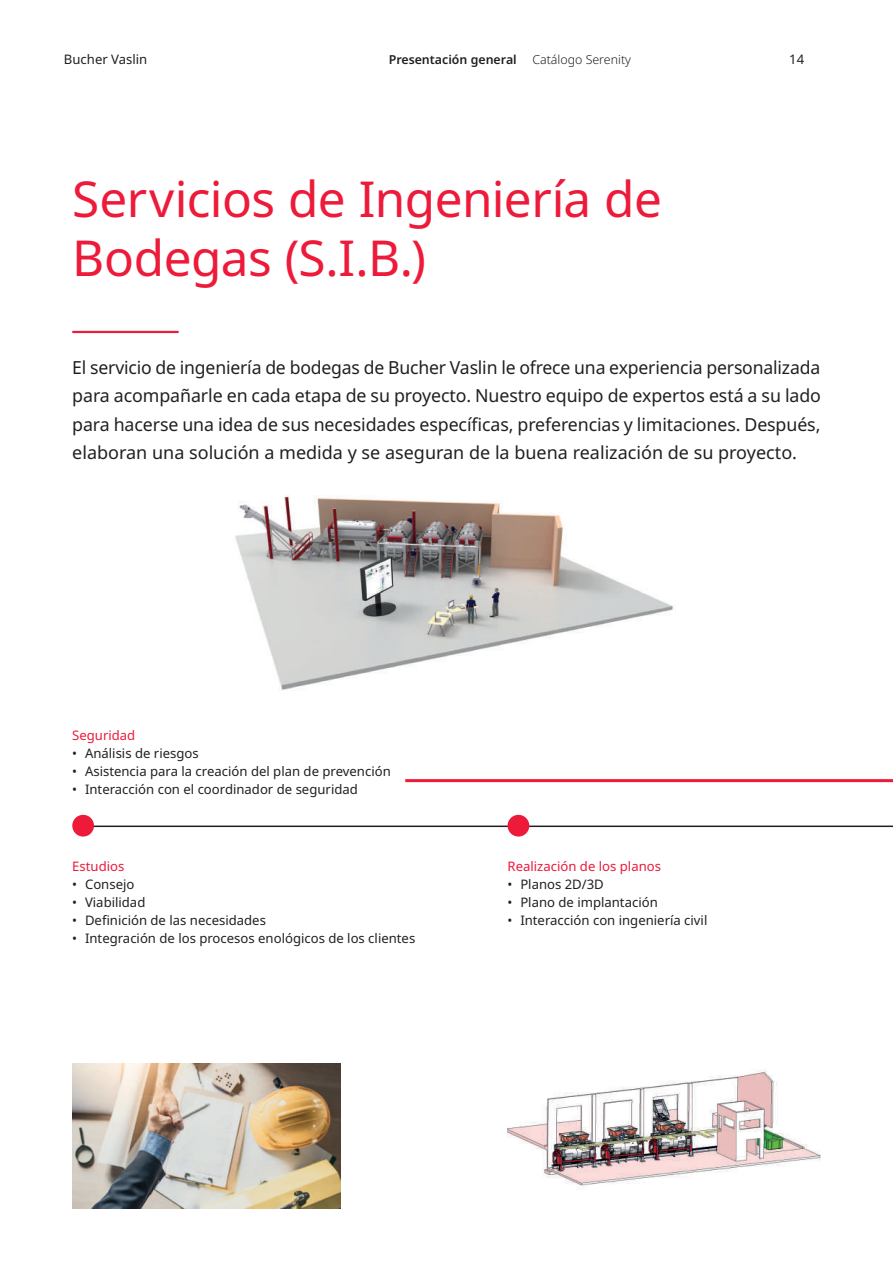
<style>
.page{position:relative;width:893px;height:1263px;background:#fff}
.page>*{position:absolute;margin:0;border:0;box-sizing:border-box;transform-origin:0 0}
.t1{font:49.5px/58.5px "Noto Sans";letter-spacing:-.01em;color:#ed1a3a}
.t2{font:18px/28.5px "Noto Sans";color:#231f20;text-align:justify}
.t3{font:13.2px "Noto Sans";color:#231f20}
.t4{font:13.2px "Noto Sans";color:#ed1a3a}
.t5{font:600 12.3px "Noto Sans";color:#231f20}
.t6{font:300 12.3px "Noto Sans";color:#231f20}
</style>
<div class="page">
<img style="left:508px;top:1069px;width:313px;height:117px">
<hr style="left:76px;top:825px;width:817px;height:2px;background:#231f20">
<div style="left:72px;top:815px;width:22px;height:21px;background:#ed1a3a;border-radius:50%"></div>
<img style="left:72px;top:1063px;width:268px;height:145px">
<hr style="left:405px;top:779px;width:488px;height:3px;background:#ed1a3a">
<div style="left:508px;top:815px;width:21px;height:21px;background:#ed1a3a;border-radius:50%"></div>
<hr style="left:72px;top:331px;width:107px;height:2px;background:#ed1a3a">
<img style="left:235px;top:496px;width:439px;height:195px">
<p class="t3" style="left:64px;top:50px;width:85px">Bucher Vaslin</p>
<p class="t5" style="left:389px;top:51px;width:130px">Presentación general</p>
<p class="t6" style="left:532px;top:51px;width:100px">Catálogo Serenity</p>
<p class="t3" style="left:789px;top:50px;width:17px">14</p>
<h1 class="t1" style="left:72px;top:171px;width:591px">Servicios de Ingeniería de<br>Bodegas (S.I.B.)</h1>
<p class="t2" style="left:72px;top:353px;width:750px">El servicio de ingeniería de bodegas de Bucher Vaslin le ofrece una experiencia personalizada para acompañarle en cada etapa de su proyecto. Nuestro equipo de expertos está a su lado para hacerse una idea de sus necesidades específicas, preferencias y limitaciones. Después, elaboran una solución a medida y se aseguran de la buena realización de su proyecto.</p>
<p class="t4" style="left:72px;top:726px;width:65px">Seguridad</p>
<p class="t3" style="left:72px;top:744px;width:128px">• Análisis de riesgos</p>
<p class="t3" style="left:72px;top:762px;width:320px">• Asistencia para la creación del plan de prevención</p>
<p class="t3" style="left:72px;top:780px;width:287px">• Interacción con el coordinador de seguridad</p>
<p class="t4" style="left:72px;top:857px;width:54px">Estudios</p>
<p class="t3" style="left:72px;top:875px;width:64px">• Consejo</p>
<p class="t3" style="left:72px;top:893px;width:75px">• Viabilidad</p>
<p class="t3" style="left:72px;top:911px;width:195px">• Definición de las necesidades</p>
<p class="t3" style="left:72px;top:929px;width:345px">• Integración de los procesos enológicos de los clientes</p>
<p class="t4" style="left:508px;top:857px;width:155px">Realización de los planos</p>
<p class="t3" style="left:508px;top:875px;width:98px">• Planos 2D/3D</p>
<p class="t3" style="left:508px;top:893px;width:152px">• Plano de implantación</p>
<p class="t3" style="left:508px;top:911px;width:201px">• Interacción con ingeniería civil</p>
</div>
